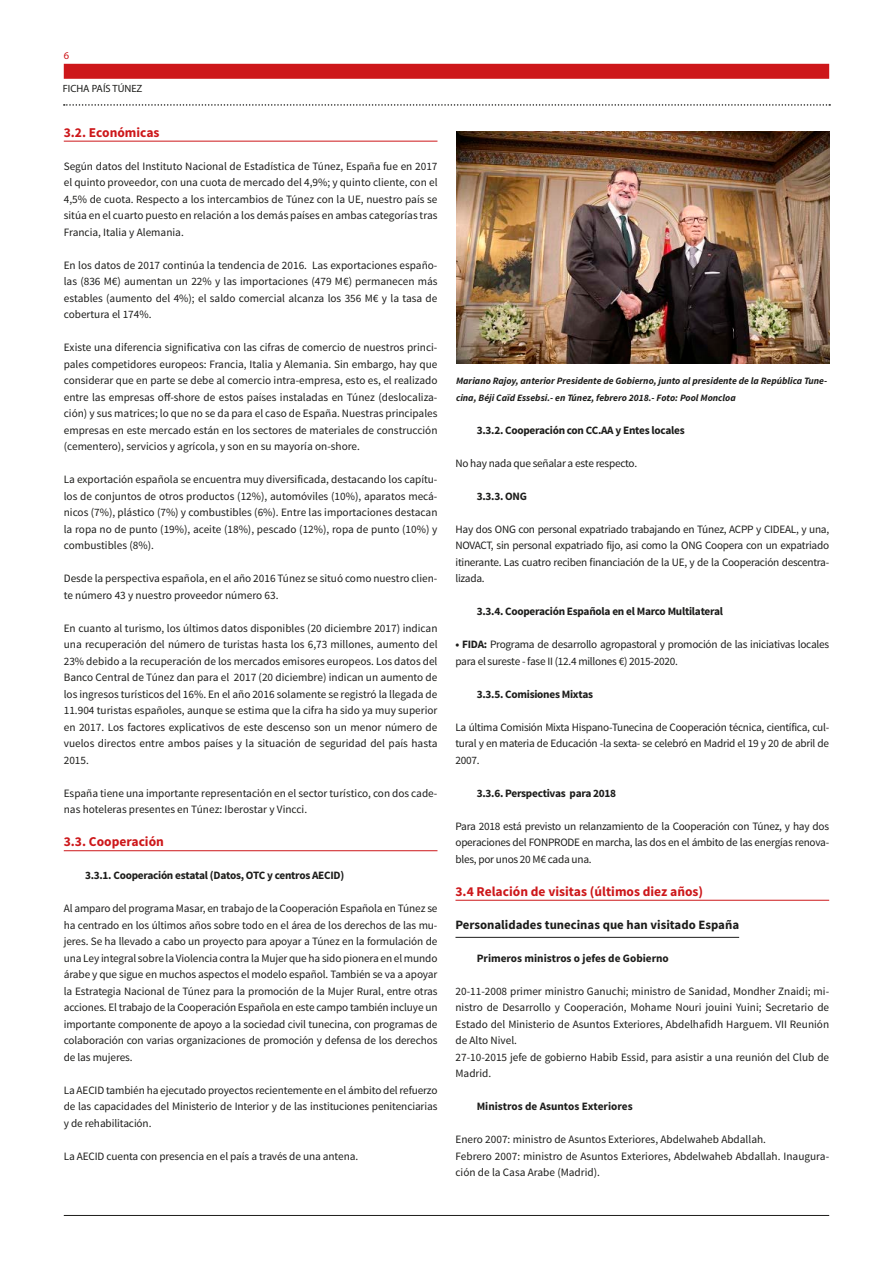
<style>
.page{position:relative;width:893px;height:1263px;background:#fff}
.page>*{position:absolute;margin:0;border:0;box-sizing:border-box;transform-origin:0 0}
.TITULO_2º_NIVEL{font:700 13.5px "Source Sans Pro";color:#cd171a}
.TITULO_3º_NIVEL{font:700 12.75px "Source Sans Pro";color:#1d1d1b}
.TEXTO_NORMAL{font:11.25px/16.5px "Source Sans Pro";color:#1d1d1b;text-align:justify}
.TEXTO_NORMAL-2{font:700 11.25px "Source Sans Pro";letter-spacing:-.025em;color:#1d1d1b}
.TEXTO_NORMAL-3{font:11.25px/16.5px "Source Sans Pro";letter-spacing:-.025em;color:#1d1d1b}
.TITULO_4º_NIVEL{font:700 11.25px "Source Sans Pro";color:#1d1d1b}
.t1{font:10.5px "Myriad Pro";color:#1d1d1b}
.t2{font:10.5px "Myriad Pro";color:#cd171a}
.TEXTO_PIE_DE_FOTO{font:italic 700 9.75px/16.5px "Source Sans Pro";color:#1d1d1b}
.s1{font-weight:700}
</style>
<div class="page">
<div style="left:64px;top:64px;width:765px;height:15px;background:#cd171a"></div>
<hr style="left:64px;top:1215px;width:765px;height:1px;background:#1d1d1b">
<svg style="left:64px;top:104px;width:766px;height:2px"></svg>
<hr style="left:64px;top:141px;width:373px;height:1px;background:#cd171a">
<hr style="left:64px;top:850px;width:373px;height:1px;background:#cd171a">
<hr style="left:455px;top:900px;width:374px;height:1px;background:#cd171a">
<hr style="left:455px;top:937px;width:284px;height:1px;background:#1d1d1b">
<img style="left:456px;top:131px;width:374px;height:232px">
<p class="t2" style="left:64px;top:49px;width:7px">6</p>
<p class="t1" style="left:63px;top:82px;width:81px">FICHA PAÍS TÚNEZ</p>
<p class="TITULO_2º_NIVEL" style="left:64px;top:123px;width:97px">3.2. Económicas</p>
<p class="TEXTO_NORMAL" style="left:64px;top:158px;width:375px">Según datos del Instituto Nacional de Estadística de Túnez, España fue en 2017 el quinto proveedor, con una cuota de mercado del 4,9%; y quinto cliente, con el 4,5% de cuota. Respecto a los intercambios de Túnez con la UE, nuestro país se sitúa en el cuarto puesto en relación a los demás países en ambas categorías tras Francia, Italia y Alemania.</p>
<p class="TEXTO_NORMAL" style="left:64px;top:257px;width:375px">En los datos de 2017 continúa la tendencia de 2016. Las exportaciones españo&shy;las (836 M€) aumentan un 22% y las importaciones (479 M€) permanecen más estables (aumento del 4%); el saldo comercial alcanza los 356 M€ y la tasa de cobertura el 174%.</p>
<p class="TEXTO_NORMAL" style="left:64px;top:339px;width:375px">Existe una diferencia significativa con las cifras de comercio de nuestros princi&shy;pales competidores europeos: Francia, Italia y Alemania. Sin embargo, hay que considerar que en parte se debe al comercio intra-empresa, esto es, el realizado entre las empresas off-shore de estos países instaladas en Túnez (deslocaliza&shy;ción) y sus matrices; lo que no se da para el caso de España. Nuestras principales empresas en este mercado están en los sectores de materiales de construcción (cementero), servicios y agrícola, y son en su mayoría on-shore.</p>
<p class="TEXTO_NORMAL" style="left:64px;top:471px;width:375px">La exportación española se encuentra muy diversificada, destacando los capítu&shy;los de conjuntos de otros productos (12%), automóviles (10%), aparatos mecá&shy;nicos (7%), plástico (7%) y combustibles (6%). Entre las importaciones destacan la ropa no de punto (19%), aceite (18%), pescado (12%), ropa de punto (10%) y combustibles (8%).</p>
<p class="TEXTO_NORMAL" style="left:64px;top:570px;width:375px">Desde la perspectiva española, en el año 2016 Túnez se situó como nuestro clien&shy;te número 43 y nuestro proveedor número 63.</p>
<p class="TEXTO_NORMAL" style="left:64px;top:620px;width:375px">En cuanto al turismo, los últimos datos disponibles (20 diciembre 2017) indican una recuperación del número de turistas hasta los 6,73 millones, aumento del 23% debido a la recuperación de los mercados emisores europeos. Los datos del Banco Central de Túnez dan para el 2017 (20 diciembre) indican un aumento de los ingresos turísticos del 16%. En el año 2016 solamente se registró la llegada de 11.904 turistas españoles, aunque se estima que la cifra ha sido ya muy superior en 2017. Los factores explicativos de este descenso son un menor número de vuelos directos entre ambos países y la situación de seguridad del país hasta 2015.</p>
<p class="TEXTO_NORMAL" style="left:64px;top:785px;width:375px">España tiene una importante representación en el sector turístico, con dos cade&shy;nas hoteleras presentes en Túnez: Iberostar y Vincci.</p>
<p class="TITULO_2º_NIVEL" style="left:64px;top:833px;width:102px">3.3. Cooperación</p>
<p class="TEXTO_NORMAL-2" style="left:85px;top:868px;width:261px">3.3.1. Cooperación estatal (Datos, OTC y centros AECID)</p>
<p class="TEXTO_NORMAL" style="left:64px;top:900px;width:375px">Al amparo del programa Masar, en trabajo de la Cooperación Española en Túnez se ha centrado en los últimos años sobre todo en el área de los derechos de las mu&shy;jeres. Se ha llevado a cabo un proyecto para apoyar a Túnez en la formulación de una Ley integral sobre la Violencia contra la Mujer que ha sido pionera en el mundo árabe y que sigue en muchos aspectos el modelo español. También se va a apoyar la Estrategia Nacional de Túnez para la promoción de la Mujer Rural, entre otras acciones. El trabajo de la Cooperación Española en este campo también incluye un importante componente de apoyo a la sociedad civil tunecina, con programas de colaboración con varias organizaciones de promoción y defensa de los derechos de las mujeres.</p>
<p class="TEXTO_NORMAL" style="left:64px;top:1082px;width:375px">La AECID también ha ejecutado proyectos recientemente en el ámbito del refuerzo de las capacidades del Ministerio de Interior y de las instituciones penitenciarias y de rehabilitación.</p>
<p class="TEXTO_NORMAL" style="left:64px;top:1148px;width:296px">La AECID cuenta con presencia en el país a través de una antena.</p>
<p class="TEXTO_PIE_DE_FOTO" style="left:456px;top:372px;width:373px">Mariano Rajoy, anterior Presidente de Gobierno, junto al presidente de la República Tune&shy;cina, Béji Caïd Essebsi.- en Túnez, febrero 2018.- Foto: Pool Moncloa</p>
<p class="TEXTO_NORMAL-2" style="left:477px;top:423px;width:209px">3.3.2. Cooperación con CC.AA y Entes locales</p>
<p class="TEXTO_NORMAL-3" style="left:455px;top:455px;width:183px">No hay nada que señalar a este respecto.</p>
<p class="TEXTO_NORMAL-2" style="left:477px;top:489px;width:52px">3.3.3. ONG</p>
<p class="TEXTO_NORMAL" style="left:455px;top:521px;width:375px">Hay dos ONG con personal expatriado trabajando en Túnez, ACPP y CIDEAL, y una, NOVACT, sin personal expatriado fijo, asi como la ONG Coopera con un expatriado itinerante. Las cuatro reciben financiación de la UE, y de la Cooperación descentra&shy;lizada.</p>
<p class="TEXTO_NORMAL-2" style="left:477px;top:604px;width:248px">3.3.4. Cooperación Española en el Marco Multilateral</p>
<p class="TEXTO_NORMAL-3" style="left:455px;top:636px;width:375px"><span class="s1">• FIDA:</span> Programa de desarrollo agropastoral y promoción de las iniciativas locales para el sureste - fase II (12.4 millones €) 2015-2020.</p>
<p class="TEXTO_NORMAL-2" style="left:477px;top:687px;width:118px">3.3.5. Comisiones Mixtas</p>
<p class="TEXTO_NORMAL" style="left:455px;top:719px;width:375px">La última Comisión Mixta Hispano-Tunecina de Cooperación técnica, científica, cul&shy;tural y en materia de Educación -la sexta- se celebró en Madrid el 19 y 20 de abril de 2007.</p>
<p class="TEXTO_NORMAL-2" style="left:477px;top:786px;width:141px">3.3.6. Perspectivas para 2018</p>
<p class="TEXTO_NORMAL" style="left:455px;top:818px;width:375px">Para 2018 está previsto un relanzamiento de la Cooperación con Túnez, y hay dos operaciones del FONPRODE en marcha, las dos en el ámbito de las energías renova&shy;bles, por unos 20 M€ cada una.</p>
<p class="TITULO_2º_NIVEL" style="left:455px;top:882px;width:249px">3.4 Relación de visitas (últimos diez años)</p>
<p class="TITULO_3º_NIVEL" style="left:455px;top:916px;width:285px">Personalidades tunecinas que han visitado España</p>
<p class="TITULO_4º_NIVEL" style="left:477px;top:951px;width:194px">Primeros ministros o jefes de Gobierno</p>
<p class="TEXTO_NORMAL" style="left:455px;top:983px;width:375px">20-11-2008 primer ministro Ganuchi; ministro de Sanidad, Mondher Znaidi; mi&shy;nistro de Desarrollo y Cooperación, Mohame Nouri jouini Yuini; Secretario de Estado del Ministerio de Asuntos Exteriores, Abdelhafidh Harguem. VII Reunión de Alto Nivel.</p>
<p class="TEXTO_NORMAL" style="left:455px;top:1049px;width:375px">27-10-2015 jefe de gobierno Habib Essid, para asistir a una reunión del Club de<br>Madrid.</p>
<p class="TITULO_4º_NIVEL" style="left:477px;top:1099px;width:157px">Ministros de Asuntos Exteriores</p>
<p class="TEXTO_NORMAL" style="left:455px;top:1131px;width:312px">Enero 2007: ministro de Asuntos Exteriores, Abdelwaheb Abdallah.</p>
<p class="TEXTO_NORMAL" style="left:455px;top:1148px;width:375px">Febrero 2007: ministro de Asuntos Exteriores, Abdelwaheb Abdallah. Inaugura&shy;ción de la Casa Arabe (Madrid).</p>
</div>
